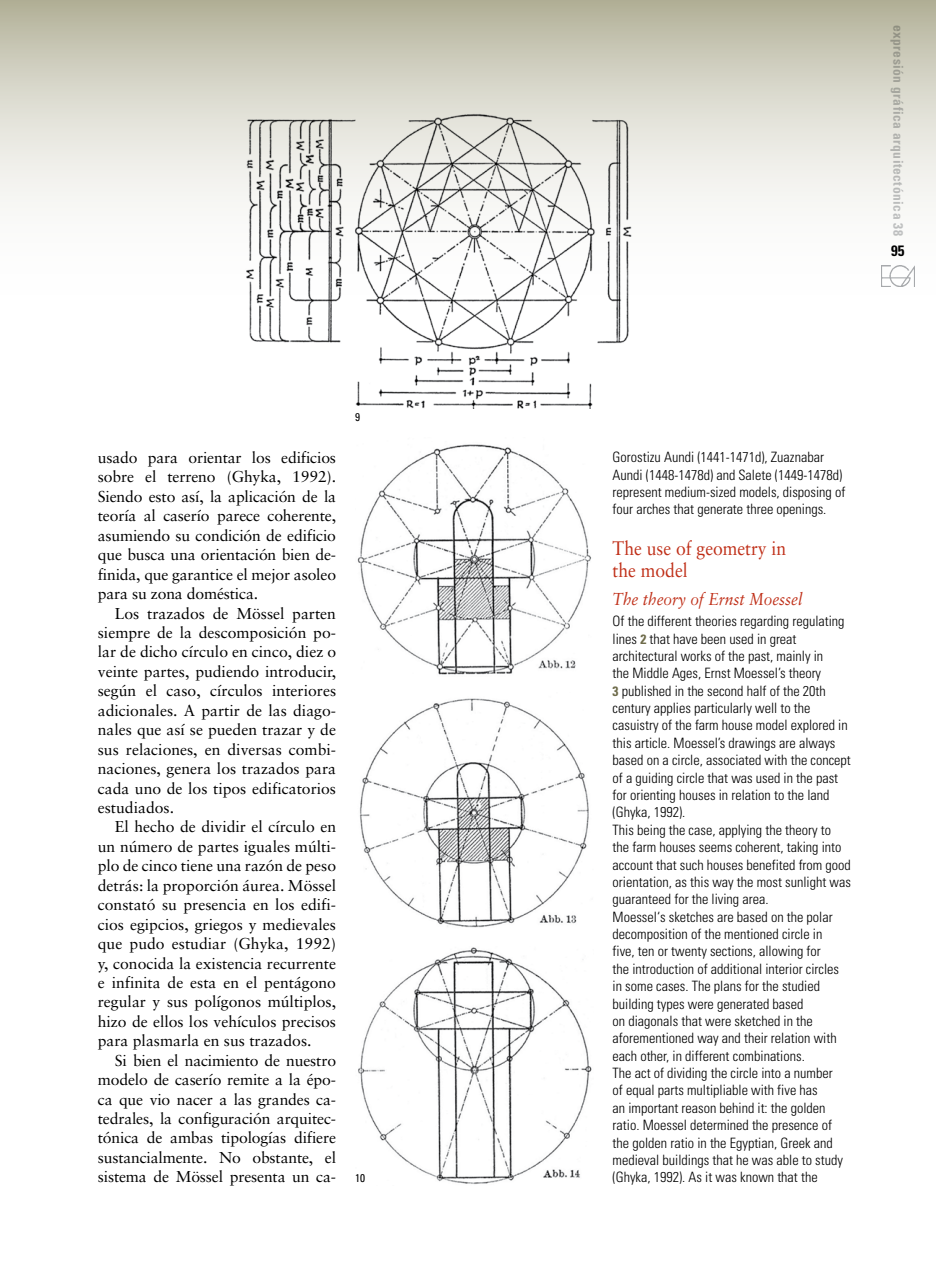
<style>
.page{position:relative;width:936px;height:1276px;background:#fff}
.page>*{position:absolute;margin:0;border:0;box-sizing:border-box;transform-origin:0 0}
.t1{font:19.5px/21.9px "Sabon";color:#c03019;scale:.9 1}
.t2{font:italic 17.25px "Sabon";color:#c03019;scale:.9 1}
.t3{font:15.75px/19.5px "Sabon";letter-spacing:-.005em;color:#000;text-align:justify}
.t4{font:700 condensed 15px "Univers";color:#000}
.t5{font:300 condensed 14.25px/17.4px "Univers";color:#000}
.t6{font:700 condensed 13.5px "Univers";letter-spacing:.035em;color:#a7a9ac}
.t7{font:condensed 11.25px "Univers";color:#000}
.s1{font-weight:700;font-size:13.5px;color:#6e6b4a}
</style>
<div class="page">
<img style="left:0;top:0;width:935px;height:409px">
<img style="left:357px;top:444px;width:234px;height:231px">
<img style="left:360px;top:698px;width:229px;height:230px">
<img style="left:358px;top:947px;width:234px;height:237px">
<img style="left:880px;top:265px;width:34px;height:21px">
<p class="t3" style="left:98px;top:447px;width:240px">usado para orientar los edificios sobre el terreno (Ghyka, 1992).<br>Siendo esto así, la aplicación de la teoría al caserío parece coherente, asumiendo su condición de edificio que busca una orientación bien de&shy;finida, que garantice el mejor asoleo para su zona doméstica.</p>
<p class="t3" style="left:98px;top:603px;width:240px;text-indent:17px">Los trazados de Mössel parten siempre de la descomposición po&shy;lar de dicho círculo en cinco, diez o veinte partes, pudiendo introducir, según el caso, círculos interiores adicionales. A partir de las diago&shy;nales que así se pueden trazar y de sus relaciones, en diversas combi&shy;naciones, genera los trazados para cada uno de los tipos edificatorios estudiados.</p>
<p class="t3" style="left:98px;top:817px;width:240px;text-indent:17px">El hecho de dividir el círculo en un número de partes iguales múlti&shy;plo de cinco tiene una razón de peso detrás: la proporción áurea. Mössel constató su presencia en los edifi&shy;cios egipcios, griegos y medievales que pudo estudiar (Ghyka, 1992) y, conocida la existencia recurrente e infinita de esta en el pentágono regular y sus polígonos múltiplos, hizo de ellos los vehículos precisos para plasmarla en sus trazados.</p>
<p class="t3" style="left:98px;top:1050px;width:240px;text-indent:17px">Si bien el nacimiento de nuestro modelo de caserío remite a la épo&shy;ca que vio nacer a las grandes ca&shy;tedrales, la configuración arquitec&shy;tónica de ambas tipologías difiere sustancialmente. No obstante, el sistema de Mössel presenta un ca-</p>
<p class="t7" style="left:355px;top:410px;width:6px">9</p>
<p class="t7" style="left:355px;top:1171px;width:11px">10</p>
<p class="t6" style="left:906px;top:25px;width:213px;rotate:90deg">expresión gráfica arquitectónica 38</p>
<p class="t4" style="left:891px;top:242px;width:15px">95</p>
<p class="t5" style="left:612px;top:448px;width:234px">Gorostizu Aundi (1441-1471d), Zuaznabar Aundi (1448-1478d) and Salete (1449-1478d) represent medium-sized models, disposing of four arches that generate three openings.</p>
<h1 class="t1" style="left:612px;top:537px;width:194px">The use of geometry in the model</h1>
<p class="t2" style="left:612px;top:588px;width:212px">The theory of Ernst Moessel</p>
<p class="t5" style="left:612px;top:612px;width:240px">Of the different theories regarding regulating lines <span class="s1">2</span> that have been used in great architectural works of the past, mainly in<br>the Middle Ages, Ernst Moessel’s theory<br><span class="s1">3</span> published in the second half of the 20th century applies particularly well to the casuistry of the farm house model explored in this article. Moessel’s drawings are always based on a circle, associated with the concept of a guiding circle that was used in the past for orienting houses in relation to the land (Ghyka, 1992).<br>This being the case, applying the theory to the farm houses seems coherent, taking into account that such houses benefited from good orientation, as this way the most sunlight was guaranteed for the living area.<br>Moessel‘s sketches are based on the polar decomposition of the mentioned circle in<br>five, ten or twenty sections, allowing for<br>the introduction of additional interior circles in some cases. The plans for the studied building types were generated based<br>on diagonals that were sketched in the aforementioned way and their relation with each other, in different combinations.<br>The act of dividing the circle into a number<br>of equal parts multipliable with five has<br>an important reason behind it: the golden ratio. Moessel determined the presence of the golden ratio in the Egyptian, Greek and medieval buildings that he was able to study (Ghyka, 1992). As it was known that the</p>
</div>
